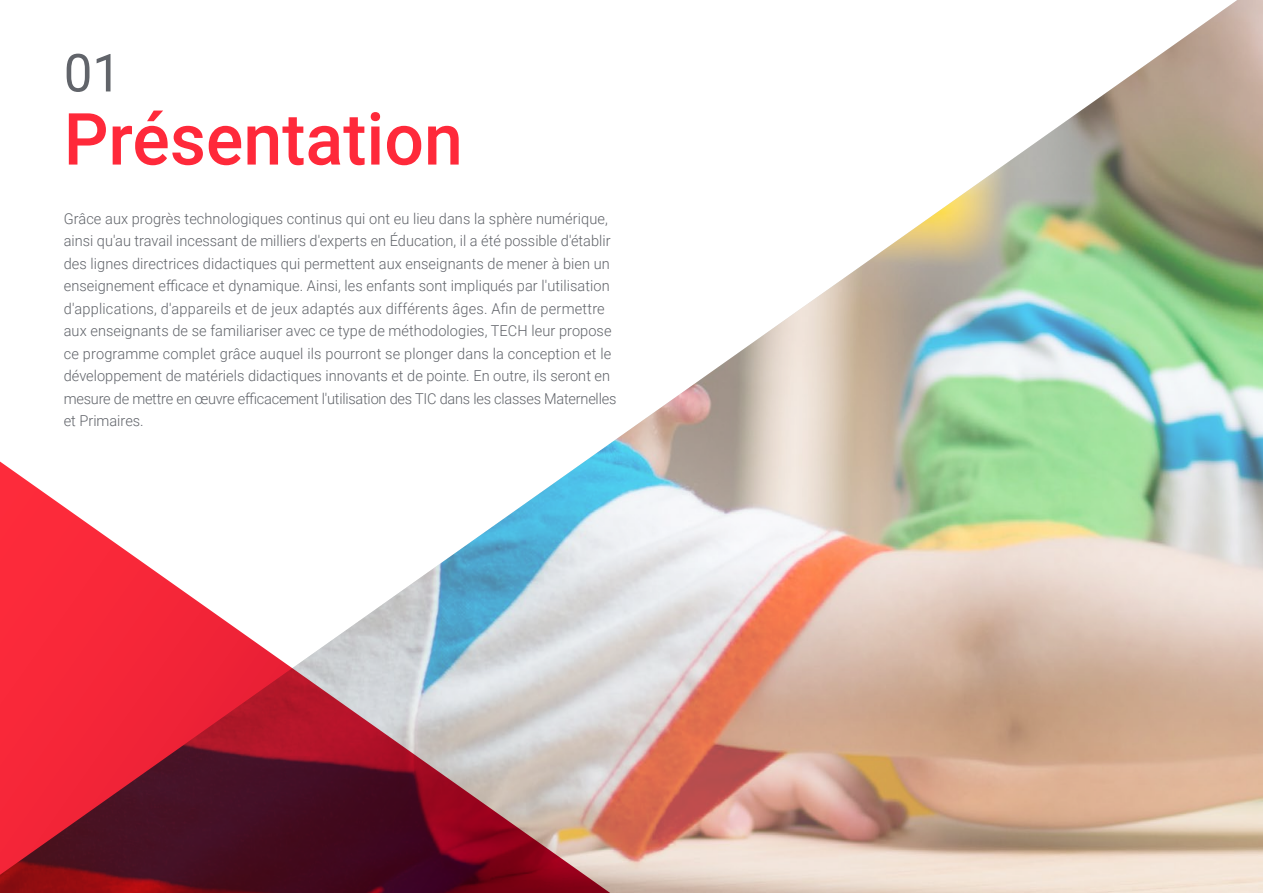
<style>
.page{position:relative;width:1263px;height:893px;background:#fff}
.page>*{position:absolute;margin:0;border:0;box-sizing:border-box;transform-origin:0 0}
.t1{font:500 72px "Roboto";color:#ff293a}
.t2{font:52.5px "Roboto";color:#61646a}
.t3{font:300 15px/22.5px "Roboto";letter-spacing:.005em;color:#61646a}
</style>
<div class="page">
<img style="left:606px;top:0;width:657px;height:893px">
<svg style="left:0;top:446px;width:640px;height:447px"></svg>
<h2 class="t2" style="left:64px;top:36px;width:59px">01</h2>
<h1 class="t1" style="left:64px;top:89px;width:401px">Présentation</h1>
<p class="t3" style="left:64px;top:207px;width:554px">Grâce aux progrès technologiques continus qui ont eu lieu dans la sphère numérique, ainsi qu'au travail incessant de milliers d'experts en Éducation, il a été possible d'établir des lignes directrices didactiques qui permettent aux enseignants de mener à bien un enseignement efficace et dynamique. Ainsi, les enfants sont impliqués par l'utilisation d'applications, d'appareils et de jeux adaptés aux différents âges. Afin de permettre aux enseignants de se familiariser avec ce type de méthodologies, TECH leur propose ce programme complet grâce auquel ils pourront se plonger dans la conception et le développement de matériels didactiques innovants et de pointe. En outre, ils seront en mesure de mettre en œuvre efficacement l'utilisation des TIC dans les classes Maternelles et Primaires.</p>
</div>
